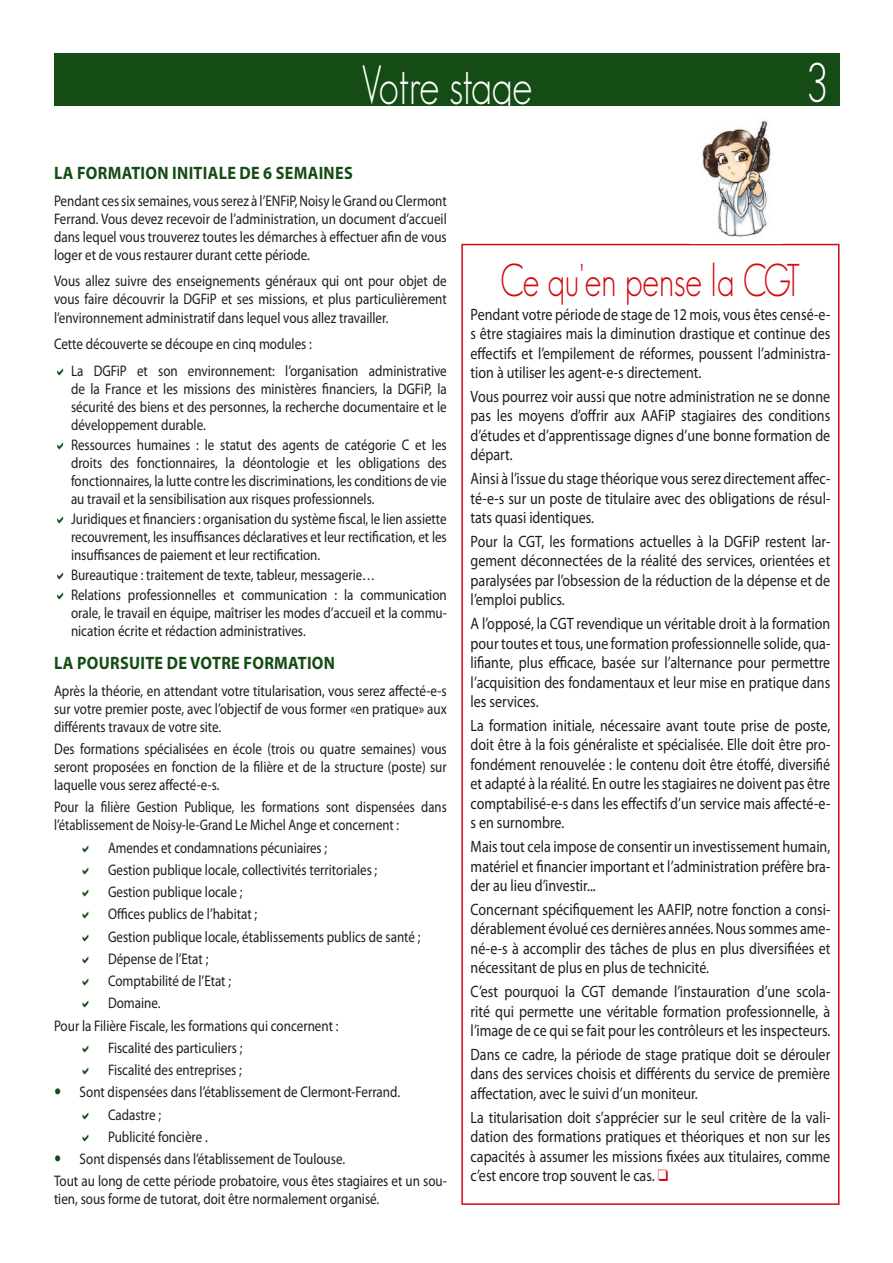
<style>
.page{position:relative;width:893px;height:1263px;background:#fff}
.page>*{position:absolute;margin:0;border:0;box-sizing:border-box;transform-origin:0 0}
.times{font:300 54px "Geosans";color:#fff;scale:.75 1}
.Normal_e{font:300 45px "Geosans";color:#d20b11;scale:.75 1}
.Normal_e-2{font:700 18px "Myriad Pro";letter-spacing:.02em;color:#154b14;scale:.9 1}
.Normal_e-3{font:16.5px/19.5px "Myriad Pro";color:#1d1d1b;text-align:justify;scale:.85 1}
.Normal_e-4{font:15.3px/18px "Myriad Pro";color:#1d1d1b;text-align:justify;scale:.85 1}
.Normal_e-5{font:15.3px/18px "Myriad Pro";color:#1d1d1b;scale:.83 1}
.s1{color:#d20b11}
</style>
<div class="page">
<div style="left:461px;top:244px;width:378px;height:961px;border:2px solid #d20b11"></div>
<div style="left:54px;top:53px;width:785px;height:53px;background:#154b14"></div>
<img style="left:702px;top:120px;width:69px;height:117px">
<p class="times" style="left:361px;top:55px;width:230px">Votre stage</p>
<p class="times" style="left:806px;top:53px;width:31px">3</p>
<p class="Normal_e-2" style="left:54px;top:162px;width:333px">LA FORMATION INITIALE DE 6 SEMAINES</p>
<p class="Normal_e-4" style="left:54px;top:192px;width:464px">Pendant ces six semaines, vous serez à l’ENFiP, Noisy le Grand ou Clermont Ferrand. Vous devez recevoir de l’administration, un document d’accueil dans lequel vous trouverez toutes les démarches à effectuer afin de vous loger et de vous restaurer durant cette période.</p>
<p class="Normal_e-4" style="left:54px;top:272px;width:464px">Vous allez suivre des enseignements généraux qui ont pour objet de vous faire découvrir la DGFiP et ses missions, et plus particulièrement l’environnement administratif dans lequel vous allez travailler.</p>
<p class="Normal_e-4" style="left:54px;top:335px;width:305px">Cette découverte se découpe en cinq modules :</p>
<p class="Normal_e-4" style="left:71px;top:361px;width:444px">La DGFiP et son environnement: l’organisation administrative de la France et les missions des ministères financiers, la DGFiP, la sécurité des biens et des personnes, la recherche documentaire et le développement durable.</p>
<p class="Normal_e-4" style="left:71px;top:435px;width:444px">Ressources humaines : le statut des agents de catégorie C et les droits des fonctionnaires, la déontologie et les obligations des fonctionnaires, la lutte contre les discriminations, les conditions de vie au travail et la sensibilisation aux risques professionnels.</p>
<p class="Normal_e-4" style="left:71px;top:509px;width:444px">Juridiques et financiers : organisation du système fiscal, le lien assiette recouvrement, les insuffisances déclaratives et leur rectification, et les insuffisances de paiement et leur rectification.</p>
<p class="Normal_e-4" style="left:71px;top:565px;width:359px">Bureautique : traitement de texte, tableur, messagerie…</p>
<p class="Normal_e-4" style="left:71px;top:586px;width:444px">Relations professionnelles et communication : la communication orale, le travail en équipe, maîtriser les modes d’accueil et la commu&shy;nication écrite et rédaction administratives.</p>
<p class="Normal_e-2" style="left:54px;top:651px;width:314px">LA POURSUITE DE VOTRE FORMATION</p>
<p class="Normal_e-4" style="left:54px;top:681px;width:464px">Après la théorie, en attendant votre titularisation, vous serez affecté-e-s sur votre premier poste, avec l’objectif de vous former «en pratique» aux différents travaux de votre site.</p>
<p class="Normal_e-4" style="left:54px;top:740px;width:464px">Des formations spécialisées en école (trois ou quatre semaines) vous seront proposées en fonction de la filière et de la structure (poste) sur laquelle vous serez affecté-e-s.</p>
<p class="Normal_e-5" style="left:54px;top:798px;width:475px">Pour la filière Gestion Publique, les formations sont dispensées dans l’établissement de Noisy-le-Grand Le Michel Ange et concernent :</p>
<p class="Normal_e-5" style="left:108px;top:838px;width:265px">Amendes et condamnations pécuniaires ;</p>
<p class="Normal_e-4" style="left:108px;top:860px;width:318px">Gestion publique locale, collectivités territoriales ;</p>
<p class="Normal_e-4" style="left:108px;top:883px;width:160px">Gestion publique locale ;</p>
<p class="Normal_e-4" style="left:108px;top:905px;width:177px">Offices publics de l’habitat ;</p>
<p class="Normal_e-4" style="left:108px;top:927px;width:369px">Gestion publique locale, établissements publics de santé ;</p>
<p class="Normal_e-4" style="left:108px;top:949px;width:120px">Dépense de l’Etat ;</p>
<p class="Normal_e-4" style="left:108px;top:972px;width:146px">Comptabilité de l’Etat ;</p>
<p class="Normal_e-4" style="left:108px;top:994px;width:63px">Domaine.</p>
<p class="Normal_e-4" style="left:54px;top:1016px;width:336px">Pour la Filière Fiscale, les formations qui concernent :</p>
<p class="Normal_e-4" style="left:108px;top:1038px;width:160px">Fiscalité des particuliers ;</p>
<p class="Normal_e-4" style="left:108px;top:1061px;width:159px">Fiscalité des entreprises ;</p>
<p class="Normal_e-4" style="left:80px;top:1083px;width:379px">Sont dispensées dans l’établissement de Clermont-Ferrand.</p>
<p class="Normal_e-4" style="left:108px;top:1105px;width:64px">Cadastre ;</p>
<p class="Normal_e-4" style="left:108px;top:1127px;width:119px">Publicité foncière .</p>
<p class="Normal_e-4" style="left:80px;top:1150px;width:314px">Sont dispensés dans l’établissement de Toulouse.</p>
<p class="Normal_e-4" style="left:54px;top:1172px;width:464px">Tout au long de cette période probatoire, vous êtes stagiaires et un sou&shy;tien, sous forme de tutorat, doit être normalement organisé.</p>
<p class="Normal_e" style="left:500px;top:255px;width:402px">Ce qu'en pense la CGT</p>
<p class="Normal_e-3" style="left:471px;top:304px;width:425px">Pendant votre période de stage de 12 mois, vous êtes censé-e&shy;s être stagiaires mais la diminution drastique et continue des effectifs et l’empilement de réformes, poussent l’administra&shy;tion à utiliser les agent-e-s directement.</p>
<p class="Normal_e-3" style="left:471px;top:386px;width:425px">Vous pourrez voir aussi que notre administration ne se donne pas les moyens d’offrir aux AAFiP stagiaires des conditions d’études et d’apprentissage dignes d’une bonne formation de départ.</p>
<p class="Normal_e-3" style="left:471px;top:468px;width:425px">Ainsi à l’issue du stage théorique vous serez directement affec&shy;té-e-s sur un poste de titulaire avec des obligations de résul&shy;tats quasi identiques.</p>
<p class="Normal_e-3" style="left:471px;top:531px;width:425px">Pour la CGT, les formations actuelles à la DGFiP restent lar&shy;gement déconnectées de la réalité des services, orientées et paralysées par l’obsession de la réduction de la dépense et de l’emploi publics.</p>
<p class="Normal_e-3" style="left:471px;top:613px;width:425px">A l’opposé, la CGT revendique un véritable droit à la formation pour toutes et tous, une formation professionnelle solide, qua&shy;lifiante, plus efficace, basée sur l’alternance pour permettre l’acquisition des fondamentaux et leur mise en pratique dans les services.</p>
<p class="Normal_e-3" style="left:471px;top:715px;width:425px">La formation initiale, nécessaire avant toute prise de poste, doit être à la fois généraliste et spécialisée. Elle doit être pro&shy;fondément renouvelée : le contenu doit être étoffé, diversifié et adapté à la réalité. En outre les stagiaires ne doivent pas être comptabilisé-e-s dans les effectifs d’un service mais affecté-e&shy;s en surnombre.</p>
<p class="Normal_e-3" style="left:471px;top:836px;width:425px">Mais tout cela impose de consentir un investissement humain, matériel et financier important et l’administration préfère bra&shy;der au lieu d’investir...</p>
<p class="Normal_e-3" style="left:471px;top:899px;width:425px">Concernant spécifiquement les AAFIP, notre fonction a consi&shy;dérablement évolué ces dernières années. Nous sommes ame&shy;né-e-s à accomplir des tâches de plus en plus diversifiées et nécessitant de plus en plus de technicité.</p>
<p class="Normal_e-3" style="left:471px;top:981px;width:425px">C’est pourquoi la CGT demande l’instauration d’une scola&shy;rité qui permette une véritable formation professionnelle, à l’image de ce qui se fait pour les contrôleurs et les inspecteurs.</p>
<p class="Normal_e-3" style="left:471px;top:1044px;width:425px">Dans ce cadre, la période de stage pratique doit se dérouler dans des services choisis et différents du service de première affectation, avec le suivi d’un moniteur.</p>
<p class="Normal_e-3" style="left:471px;top:1107px;width:425px">La titularisation doit s’apprécier sur le seul critère de la vali&shy;dation des formations pratiques et théoriques et non sur les capacités à assumer les missions fixées aux titulaires, comme c’est encore trop souvent le cas. <span class="s1">❑</span></p>
</div>
